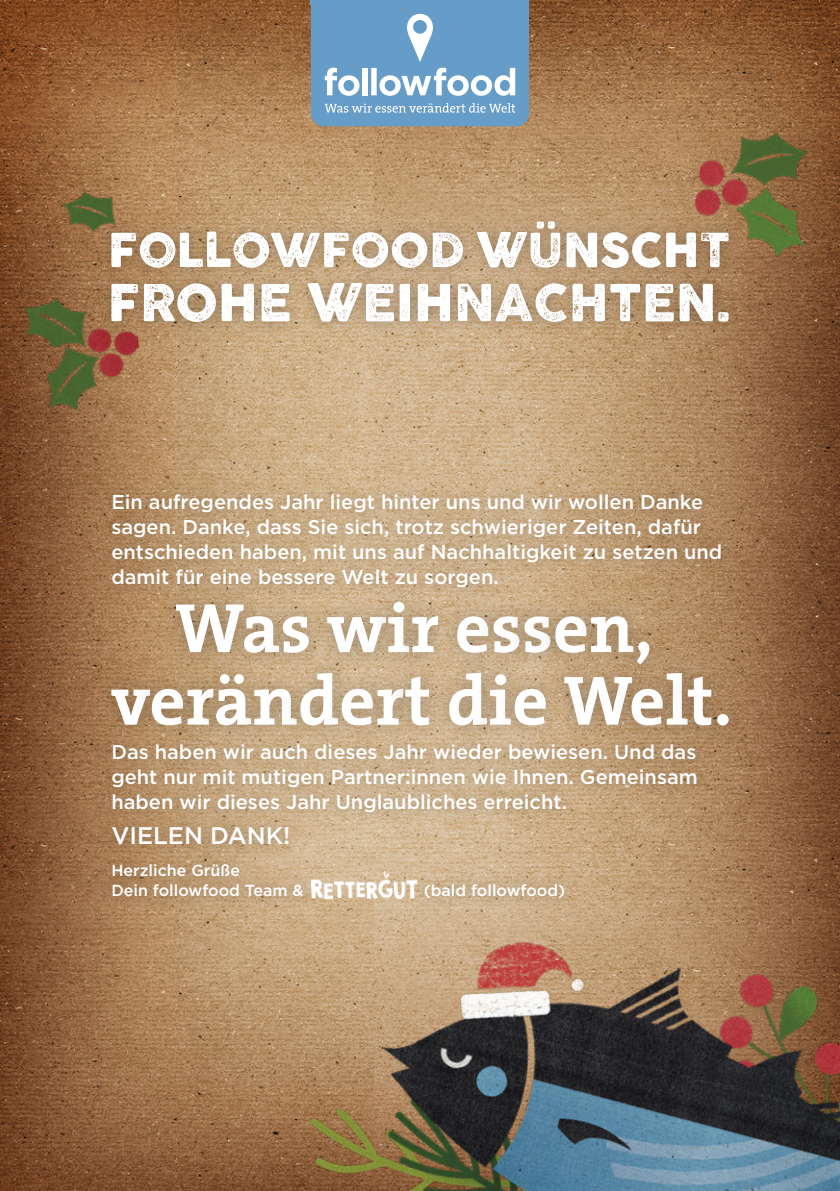
<style>
.page{position:relative;width:840px;height:1191px;background:#fff}
.page>*{position:absolute;margin:0;border:0;box-sizing:border-box;transform-origin:0 0}
.t1{font:500 24px "Gotham";color:#fff}
.t2{font:500 20px/25px "Gotham";color:#fff}
.t3{font:500 16px/20px "Gotham";color:#fff}
</style>
<div class="page">
<img style="left:0;top:0;width:839px;height:1191px">
<img style="left:291px;top:1051px;width:51px;height:140px">
<img style="left:23px;top:290px;width:123px;height:125px">
<img style="left:51px;top:185px;width:66px;height:63px">
<img style="left:688px;top:123px;width:132px;height:138px">
<img style="left:342px;top:899px;width:497px;height:292px">
<div style="left:99px;top:481px;width:635px;height:429px;background:#231f20;opacity:.3"></div>
<div style="left:97px;top:208px;width:644px;height:73px;background:#231f20;opacity:.3"></div>
<svg style="left:111px;top:221px;width:617px;height:47px"></svg>
<div style="left:97px;top:269px;width:644px;height:66px;background:#231f20;opacity:.3"></div>
<svg style="left:111px;top:283px;width:617px;height:39px"></svg>
<div style="left:158px;top:586px;width:103px;height:84px;background:#231f20;opacity:.3"></div>
<div style="left:226px;top:597px;width:71px;height:74px;background:#231f20;opacity:.3"></div>
<div style="left:264px;top:598px;width:62px;height:73px;background:#231f20;opacity:.3"></div>
<svg style="left:176px;top:604px;width:132px;height:49px"></svg>
<div style="left:309px;top:598px;width:94px;height:72px;background:#231f20;opacity:.3"></div>
<div style="left:370px;top:584px;width:56px;height:87px;background:#231f20;opacity:.3"></div>
<div style="left:394px;top:598px;width:62px;height:73px;background:#231f20;opacity:.3"></div>
<svg style="left:327px;top:601px;width:111px;height:51px"></svg>
<div style="left:439px;top:598px;width:67px;height:73px;background:#231f20;opacity:.3"></div>
<div style="left:475px;top:598px;width:62px;height:73px;background:#231f20;opacity:.3"></div>
<div style="left:506px;top:598px;width:62px;height:73px;background:#231f20;opacity:.3"></div>
<div style="left:537px;top:598px;width:67px;height:73px;background:#231f20;opacity:.3"></div>
<div style="left:573px;top:598px;width:77px;height:73px;background:#231f20;opacity:.3"></div>
<div style="left:619px;top:624px;width:48px;height:57px;background:#231f20;opacity:.3"></div>
<svg style="left:457px;top:616px;width:196px;height:48px"></svg>
<div style="left:94px;top:671px;width:74px;height:72px;background:#231f20;opacity:.3"></div>
<div style="left:134px;top:670px;width:67px;height:73px;background:#231f20;opacity:.3"></div>
<div style="left:170px;top:670px;width:61px;height:73px;background:#231f20;opacity:.3"></div>
<div style="left:198px;top:656px;width:71px;height:88px;background:#231f20;opacity:.3"></div>
<div style="left:236px;top:670px;width:78px;height:73px;background:#231f20;opacity:.3"></div>
<div style="left:282px;top:654px;width:73px;height:90px;background:#231f20;opacity:.3"></div>
<div style="left:323px;top:670px;width:68px;height:73px;background:#231f20;opacity:.3"></div>
<div style="left:359px;top:670px;width:62px;height:73px;background:#231f20;opacity:.3"></div>
<div style="left:387px;top:659px;width:59px;height:85px;background:#231f20;opacity:.3"></div>
<svg style="left:111px;top:673px;width:317px;height:52px"></svg>
<div style="left:431px;top:654px;width:73px;height:90px;background:#231f20;opacity:.3"></div>
<div style="left:472px;top:656px;width:56px;height:87px;background:#231f20;opacity:.3"></div>
<div style="left:496px;top:670px;width:68px;height:73px;background:#231f20;opacity:.3"></div>
<svg style="left:449px;top:673px;width:96px;height:52px"></svg>
<div style="left:546px;top:658px;width:103px;height:85px;background:#231f20;opacity:.3"></div>
<div style="left:613px;top:670px;width:67px;height:73px;background:#231f20;opacity:.3"></div>
<div style="left:648px;top:654px;width:56px;height:89px;background:#231f20;opacity:.3"></div>
<div style="left:669px;top:659px;width:59px;height:85px;background:#231f20;opacity:.3"></div>
<svg style="left:564px;top:673px;width:147px;height:52px"></svg>
<div style="left:699px;top:696px;width:47px;height:47px;background:#231f20;opacity:.3"></div>
<div style="left:716px;top:714px;width:12px;height:11px;background:#fff;border-radius:50%"></div>
<img style="left:307px;top:871px;width:113px;height:29px">
<svg style="left:311px;top:5px;width:217px;height:121px;background:#79a9cf"></svg>
<div style="left:311px;top:0;width:217px;height:5px;background:#659cc8"></div>
<p class="t2" style="left:111px;top:489px;width:612px">Ein aufregendes Jahr liegt hinter uns und wir wollen Danke sagen. Danke, dass Sie sich, trotz schwieriger Zeiten, dafür entschieden haben, mit uns auf Nachhaltigkeit zu setzen und damit für eine bessere Welt zu sorgen.</p>
<p class="t2" style="left:111px;top:739px;width:587px;text-align:justify">Das haben wir auch dieses Jahr wieder bewiesen. Und das geht nur mit mutigen Partner:innen wie Ihnen. Gemeinsam haben wir dieses Jahr Unglaubliches erreicht.</p>
<p class="t1" style="left:111px;top:820px;width:180px">VIELEN DANK!</p>
<p class="t3" style="left:111px;top:860px;width:194px">Herzliche Grüße<br>Dein followfood Team &amp;</p>
<p class="t3" style="left:423px;top:880px;width:143px">(bald followfood)</p>
</div>
